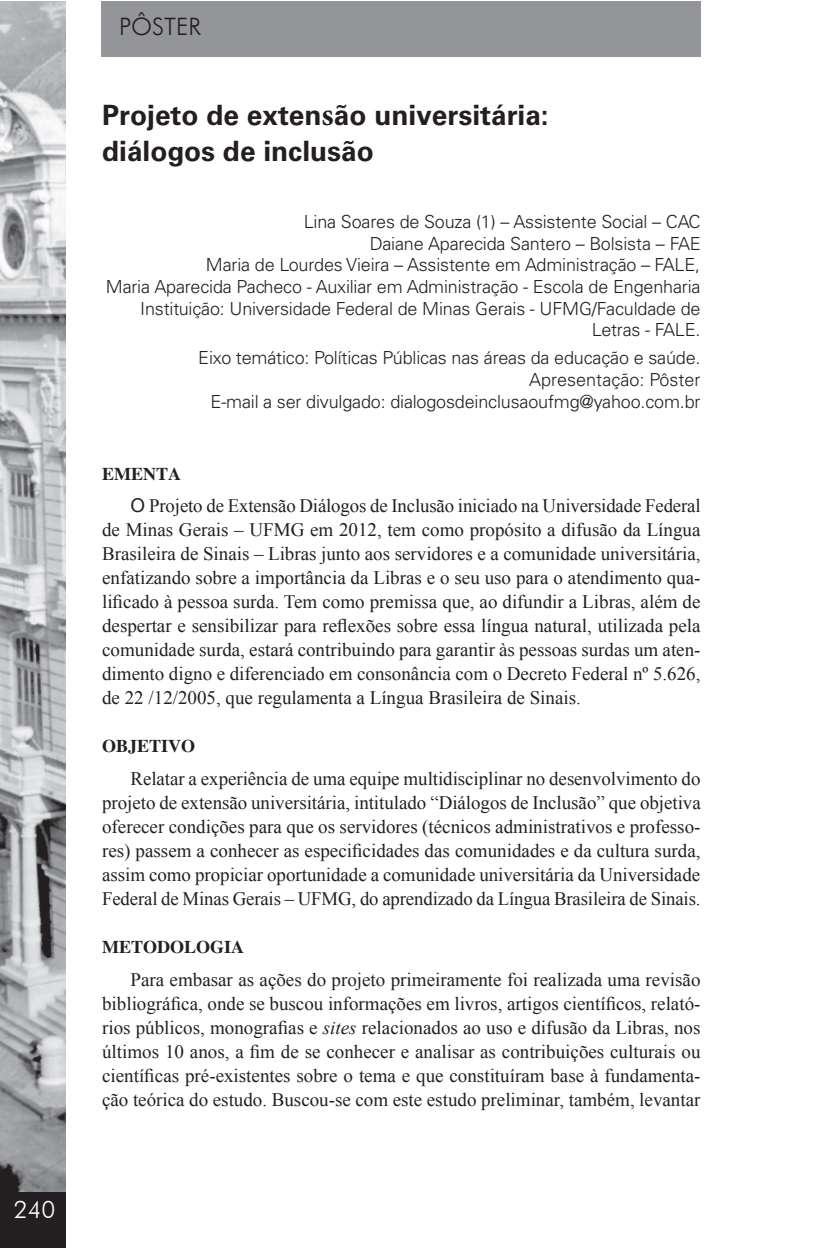
<style>
.page{position:relative;width:831px;height:1248px;background:#fff}
.page>*{position:absolute;margin:0;border:0;box-sizing:border-box;transform-origin:0 0}
.t1{font:700 28px/36.6px "Univers LT Std";color:#231f20}
.t2{font:300 24px "Futura BT";color:#231f20}
.t3{font:300 24px "Futura BT";color:#fff}
.t4{font:19px/24px "Times New Roman";color:#231f20;text-align:justify}
.t5{font:300 18px/21.6px "Univers LT Std";letter-spacing:-.01em;color:#231f20;text-align:right}
.t6{font:700 18px "Times";color:#231f20}
.s1{font-family:"Minion Pro";font-size:32px}
.s2{font-family:"Arial"}
.s3{font-style:italic}
</style>
<div class="page">
<div style="left:0;top:1190px;width:65px;height:57px;background:#231f20"></div>
<img style="left:0;top:1px;width:65px;height:1190px">
<div style="left:101px;top:1px;width:599px;height:56px;background:#939598"></div>
<p class="t3" style="left:14px;top:1194px;width:43px">240</p>
<p class="t2" style="left:119px;top:12px;width:83px">PÔSTER</p>
<h1 class="t1" style="left:102px;top:97px;width:448px">Projeto de exten<span class="s1">s</span>ão universitária: diálogos de inclusão</h1>
<p class="t5" style="left:106px;top:211px;width:596px">Lina Soares de Souza (1) – Assistente Social – CAC<br>Daiane Aparecida Santero – Bolsista – FAE<br>Maria de Lourdes Vieira – Assistente em Administração – FALE,<br>Maria Aparecida Pacheco - Auxiliar em Administração - Escola de Engenharia Instituição: Universidade Federal de Minas Gerais - UFMG/Faculdade de Letras - FALE.</p>
<p class="t5" style="left:198px;top:347px;width:504px">Eixo temático: Políticas Públicas nas áreas da educação e saúde.<br>Apresentação: Pôster<br>E-mail a ser divulgado: dialogosdeinclusaoufmg@yahoo.com.br</p>
<p class="t6" style="left:102px;top:463px;width:81px">EMENTA</p>
<p class="t4" style="left:102px;top:494px;width:600px;text-indent:28px"><span class="s2">O</span> Projeto de Extensão Diálogos de Inclusão iniciado na Universidade Federal de Minas Gerais – UFMG em 2012, tem como propósito a difusão da Língua Brasileira de Sinais – Libras junto aos servidores e a comunidade universitária, enfatizando sobre a importância da Libras e o seu uso para o atendimento qua&shy;lificado à pessoa surda. Tem como premissa que, ao difundir a Libras, além de despertar e sensibilizar para reflexões sobre essa língua natural, utilizada pela comunidade surda, estará contribuindo para garantir às pessoas surdas um aten&shy;dimento digno e diferenciado em consonância com o Decreto Federal nº 5.626, de 22 /12/2005, que regulamenta a Língua Brasileira de Sinais.</p>
<p class="t6" style="left:102px;top:736px;width:95px">OBJETIVO</p>
<p class="t4" style="left:102px;top:766px;width:600px;text-indent:28px">Relatar a experiência de uma equipe multidisciplinar no desenvolvimento do projeto de extensão universitária, intitulado “Diálogos de Inclusão” que objetiva oferecer condições para que os servidores (técnicos administrativos e professo&shy;res) passem a conhecer as especificidades das comunidades e da cultura surda, assim como propiciar oportunidade a comunidade universitária da Universidade Federal de Minas Gerais – UFMG, do aprendizado da Língua Brasileira de Sinais.</p>
<p class="t6" style="left:102px;top:936px;width:144px">METODOLOGIA</p>
<p class="t4" style="left:102px;top:967px;width:600px;text-indent:28px">Para embasar as ações do projeto primeiramente foi realizada uma revisão bibliográfica, onde se buscou informações em livros, artigos científicos, relató&shy;rios públicos, monografias e <span class="s3">sites</span> relacionados ao uso e difusão da Libras, nos últimos 10 anos, a fim de se conhecer e analisar as contribuições culturais ou científicas pré-existentes sobre o tema e que constituíram base à fundamenta&shy;ção teórica do estudo. Buscou-se com este estudo preliminar, também, levantar</p>
</div>
